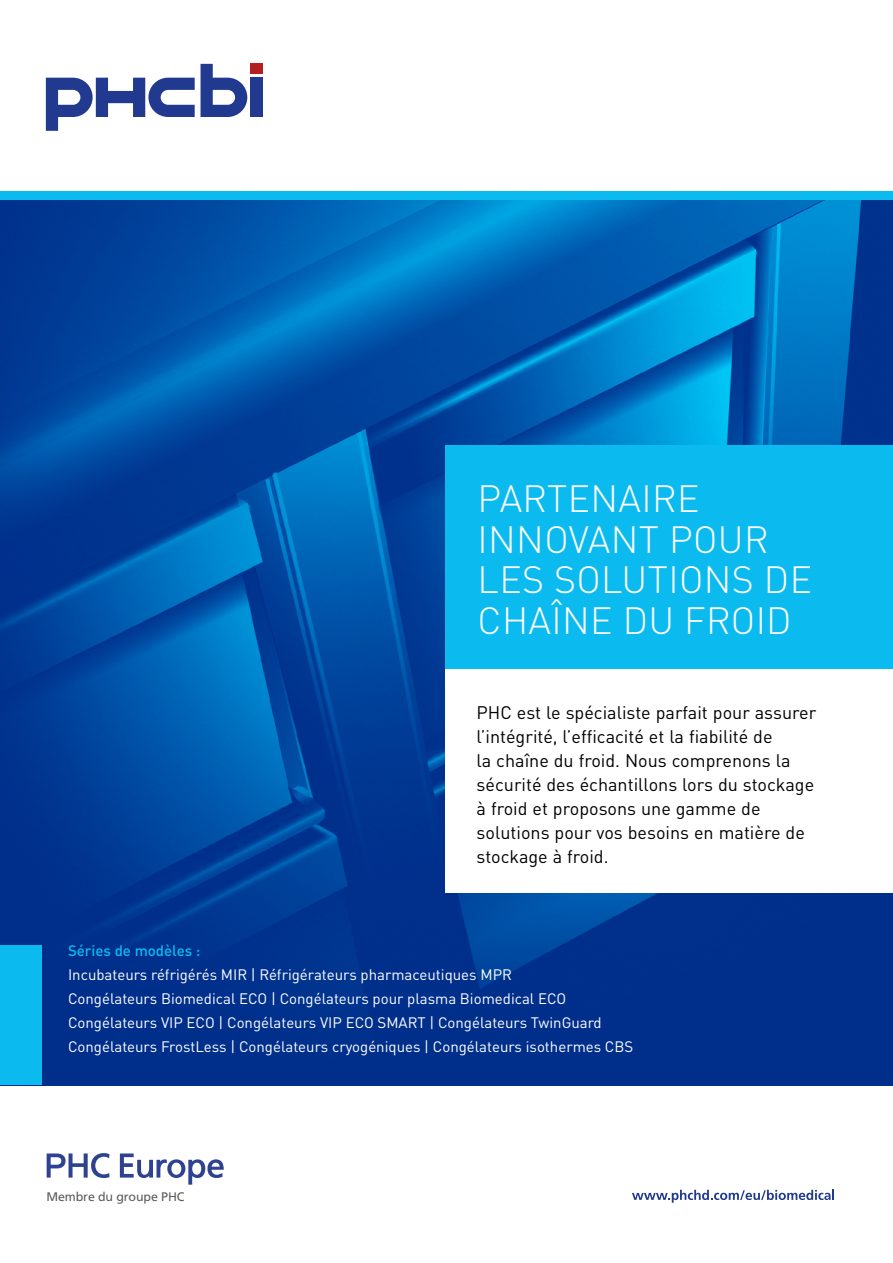
<style>
.page{position:relative;width:893px;height:1263px;background:#fff}
.page>*{position:absolute;margin:0;border:0;box-sizing:border-box;transform-origin:0 0}
.t1{font:300 37.5px/40.5px "DIN Pro";letter-spacing:.01em;color:#fff}
.t2{font:18px/24px "DIN Pro";color:#000}
.t3{font:15px/24px "DIN Pro";color:#fff}
.t4{font:500 15px "DIN Pro";color:#0bbbef}
.t5{font:12.45px "Frutiger LT Std";letter-spacing:-.01em;color:#5c5c5b}
</style>
<div class="page">
<img style="left:0;top:200px;width:893px;height:885px">
<div style="left:0;top:191px;width:893px;height:9px;background:#0bbbef"></div>
<div style="left:0;top:945px;width:41px;height:140px;background:#0bbbef"></div>
<div style="left:250px;top:78px;width:13px;height:39px;background:#213a8f"></div>
<svg style="left:46px;top:78px;width:149px;height:53px"></svg>
<svg style="left:201px;top:64px;width:46px;height:53px"></svg>
<div style="left:250px;top:64px;width:13px;height:10px;background:#b51f1f"></div>
<div style="left:445px;top:445px;width:448px;height:226px;background:#0bbbef"></div>
<div style="left:445px;top:670px;width:448px;height:223px;background:#fff"></div>
<svg style="left:632px;top:1190px;width:202px;height:13px"></svg>
<svg style="left:47px;top:1153px;width:62px;height:25px"></svg>
<svg style="left:120px;top:1153px;width:104px;height:31px"></svg>
<h1 class="t1" style="left:477px;top:475px;width:336px">PARTENAIRE<br>INNOVANT POUR<br>LES SOLUTIONS DE<br>CHAÎNE DU FROID</h1>
<p class="t2" style="left:477px;top:699px;width:341px">PHC est le spécialiste parfait pour assurer l’intégrité, l’efficacité et la fiabilité de<br>la chaîne du froid. Nous comprenons la sécurité des échantillons lors du stockage à froid et proposons une gamme de solutions pour vos besoins en matière de stockage à froid.</p>
<p class="t4" style="left:68px;top:938px;width:134px">Séries de modèles :</p>
<p class="t3" style="left:68px;top:961px;width:567px">Incubateurs réfrigérés MIR | Réfrigérateurs pharmaceutiques MPR<br>Congélateurs Biomedical ECO | Congélateurs pour plasma Biomedical ECO Congélateurs VIP ECO | Congélateurs VIP ECO SMART | Congélateurs TwinGuard Congélateurs FrostLess | Congélateurs cryogéniques | Congélateurs isothermes CBS</p>
<p class="t5" style="left:46px;top:1189px;width:140px">Membre du groupe PHC</p>
</div>
